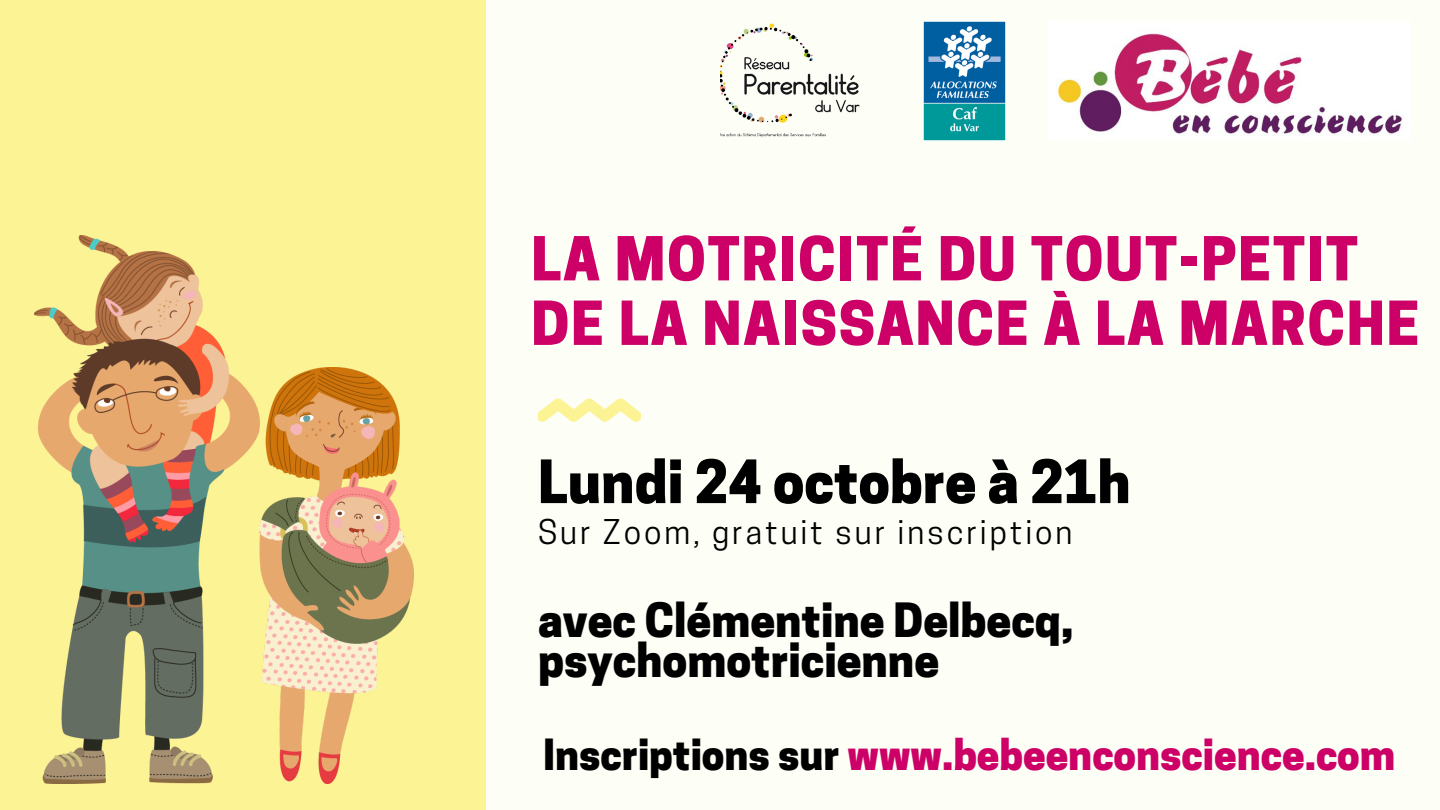
<style>
.page{position:relative;width:1440px;height:810px;background:#fcf395}
.page>*{position:absolute;margin:0;border:0;box-sizing:border-box;transform-origin:0 0}
.t1{font:800 56.9px/64.5px "Cooper Hewitt";letter-spacing:.03em;color:#c06}
.t2{font:800 56px "Cooper Hewitt";color:#000}
.t3{font:800 44.4px/40.5px "Cooper Hewitt";color:#000}
.t4{font:800 40.3px "Cooper Hewitt";color:#c06}
.t5{font:32px "Cooper Hewitt";letter-spacing:.09em;color:#000}
.s1{color:#000}
</style>
<div class="page">
<div style="left:486px;top:0;width:954px;height:810px;background:#fdfff6"></div>
<svg style="left:538px;top:399px;width:103px;height:23px"></svg>
<img style="left:34px;top:236px;width:225px;height:547px">
<img style="left:259px;top:367px;width:155px;height:416px">
<img style="left:1058px;top:33px;width:344px;height:101px">
<img style="left:924px;top:21px;width:81px;height:120px">
<img style="left:720px;top:23px;width:140px;height:115px">
<p class="t1" style="left:531px;top:234px;width:890px">LA MOTRICITÉ DU TOUT-PETIT<br>DE LA NAISSANCE À LA MARCHE</p>
<p class="t2" style="left:538px;top:461px;width:594px">Lundi 24 octobre à 21h</p>
<p class="t5" style="left:538px;top:520px;width:536px">Sur Zoom, gratuit sur inscription</p>
<p class="t3" style="left:538px;top:605px;width:537px">avec Clémentine Delbecq, psychomotricienne</p>
<p class="t4" style="left:543px;top:739px;width:854px"><span class="s1">Inscriptions sur</span> www.bebeenconscience.com</p>
</div>
